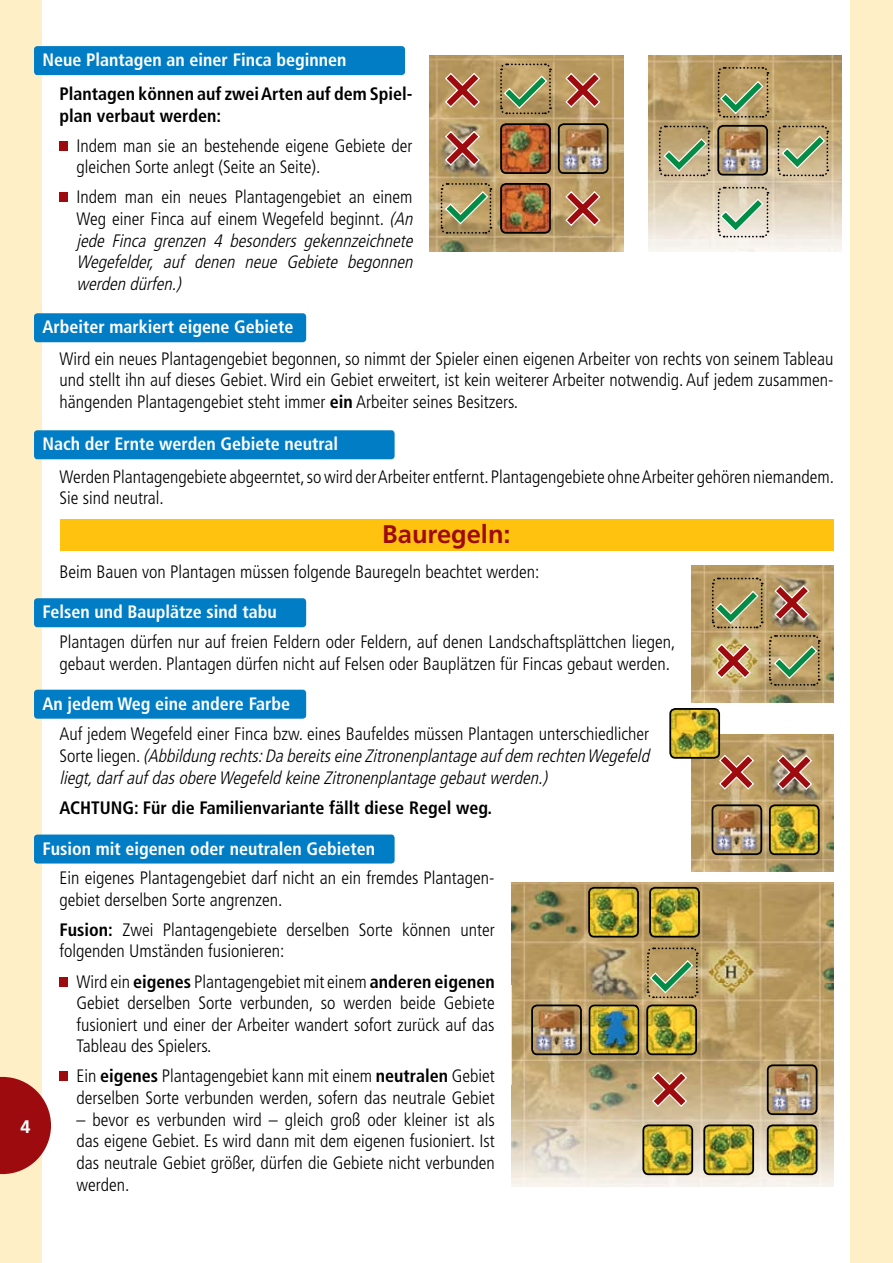
<style>
.page{position:relative;width:893px;height:1263px;background:#ffefc6}
.page>*{position:absolute;margin:0;border:0;box-sizing:border-box;transform-origin:0 0}
.t1{font:700 25.5px "Frutiger";color:#9e0b0f}
.t2{font:300 condensed 18px/21.6px "Frutiger";color:#000}
.t3{font:italic 300 condensed 18px/21.6px "Frutiger";color:#000}
.t4{font:700 condensed 18px "Frutiger";color:#fff}
.t5{font:700 condensed 18px/21.6px "Frutiger";color:#000}
.t6{font:700 18px "Frutiger LT";color:#fff}
.s1{font-style:normal}
.s2{font-weight:700}
</style>
<div class="page">
<div style="left:43px;top:0;width:807px;height:1263px;background:#fff"></div>
<div style="left:60px;top:519px;width:773px;height:31px;background:#ffc20e"></div>
<div style="left:60px;top:141px;width:8px;height:10px;background:#9e0b0f"></div>
<div style="left:60px;top:192px;width:8px;height:10px;background:#9e0b0f"></div>
<div style="left:60px;top:976px;width:8px;height:10px;background:#9e0b0f"></div>
<div style="left:60px;top:1071px;width:8px;height:10px;background:#9e0b0f"></div>
<img style="left:648px;top:55px;width:194px;height:197px">
<img style="left:720px;top:128px;width:45px;height:45px">
<div style="left:717px;top:125px;width:51px;height:51px;border:2px solid #000;border-radius:5px"></div>
<img style="left:430px;top:55px;width:193px;height:197px">
<img style="left:561px;top:126px;width:45px;height:45px">
<div style="left:558px;top:123px;width:51px;height:51px;border:2px solid #000;border-radius:5px"></div>
<img style="left:503px;top:126px;width:45px;height:45px">
<div style="left:500px;top:123px;width:51px;height:51px;border:2px solid #000;border-radius:5px"></div>
<img style="left:503px;top:186px;width:45px;height:45px">
<div style="left:500px;top:183px;width:51px;height:51px;border:2px solid #000;border-radius:5px"></div>
<img style="left:692px;top:565px;width:141px;height:137px">
<img style="left:692px;top:735px;width:141px;height:137px">
<svg style="left:718px;top:754px;width:37px;height:36px"></svg>
<img style="left:714px;top:807px;width:45px;height:45px">
<div style="left:711px;top:804px;width:51px;height:51px;border:2px solid #000;border-radius:5px"></div>
<img style="left:772px;top:807px;width:45px;height:45px">
<div style="left:769px;top:804px;width:51px;height:51px;border:2px solid #000;border-radius:5px"></div>
<img style="left:672px;top:711px;width:45px;height:45px">
<div style="left:669px;top:708px;width:51px;height:51px;border:2px solid #000;border-radius:5px"></div>
<svg style="left:776px;top:754px;width:37px;height:37px"></svg>
<img style="left:512px;top:883px;width:321px;height:303px">
<svg style="left:651px;top:1071px;width:37px;height:37px"></svg>
<img style="left:534px;top:1007px;width:45px;height:45px">
<div style="left:531px;top:1004px;width:51px;height:51px;border:2px solid #000;border-radius:5px"></div>
<img style="left:770px;top:1065px;width:47px;height:49px">
<div style="left:767px;top:1064px;width:50px;height:51px;border:2px solid #000;border-radius:5px"></div>
<svg style="left:589px;top:1004px;width:50px;height:51px"></svg>
<img style="left:649px;top:1007px;width:45px;height:45px">
<div style="left:646px;top:1004px;width:51px;height:51px;border:2px solid #000;border-radius:5px"></div>
<img style="left:645px;top:1127px;width:45px;height:45px">
<div style="left:642px;top:1124px;width:51px;height:51px;border:2px solid #000;border-radius:5px"></div>
<img style="left:589px;top:890px;width:49px;height:47px">
<div style="left:588px;top:887px;width:51px;height:50px;border:2px solid #000;border-radius:5px"></div>
<img style="left:706px;top:1127px;width:45px;height:45px">
<div style="left:703px;top:1124px;width:51px;height:51px;border:2px solid #000;border-radius:5px"></div>
<img style="left:650px;top:890px;width:49px;height:47px">
<div style="left:649px;top:887px;width:51px;height:50px;border:2px solid #000;border-radius:5px"></div>
<img style="left:770px;top:1125px;width:47px;height:49px">
<div style="left:767px;top:1124px;width:50px;height:51px;border:2px solid #000;border-radius:5px"></div>
<img style="left:598px;top:1055px;width:39px;height:1px">
<img style="left:598px;top:1054px;width:39px;height:1px">
<img style="left:598px;top:1005px;width:39px;height:49px">
<img style="left:603px;top:1010px;width:25px;height:36px">
<svg style="left:646px;top:946px;width:53px;height:53px;background:#a49965"></svg>
<svg style="left:658px;top:124px;width:53px;height:53px;background:#a9a479"></svg>
<svg style="left:440px;top:182px;width:52px;height:53px;background:#a29966"></svg>
<svg style="left:499px;top:62px;width:53px;height:53px;background:#a29764"></svg>
<svg style="left:776px;top:124px;width:53px;height:53px;background:#afa97e"></svg>
<svg style="left:717px;top:186px;width:52px;height:53px;background:#c4cab3"></svg>
<svg style="left:717px;top:66px;width:52px;height:53px;background:#a49a67"></svg>
<svg style="left:711px;top:576px;width:110px;height:111px;background:#b09769"></svg>
<div style="left:34px;top:46px;width:371px;height:29px;background:#007dc5;border-radius:3px"></div>
<div style="left:34px;top:313px;width:272px;height:29px;background:#007dc5;border-radius:3px"></div>
<div style="left:34px;top:430px;width:361px;height:29px;background:#007dc5;border-radius:3px"></div>
<div style="left:34px;top:834px;width:361px;height:29px;background:#007dc5;border-radius:3px"></div>
<div style="left:34px;top:598px;width:272px;height:29px;background:#007dc5;border-radius:3px"></div>
<div style="left:34px;top:690px;width:272px;height:29px;background:#007dc5;border-radius:3px"></div>
<svg style="left:0;top:1077px;width:51px;height:97px"></svg>
<svg style="left:444px;top:72px;width:37px;height:37px"></svg>
<svg style="left:444px;top:130px;width:37px;height:37px"></svg>
<svg style="left:564px;top:190px;width:37px;height:37px"></svg>
<svg style="left:564px;top:72px;width:37px;height:37px"></svg>
<p class="t6" style="left:21px;top:1116px;width:12px">4</p>
<p class="t4" style="left:43px;top:49px;width:305px">Neue Plantagen an einer Finca beginnen</p>
<p class="t5" style="left:60px;top:83px;width:354px">Plantagen können auf zwei Arten auf dem Spiel&shy;plan verbaut werden:</p>
<p class="t2" style="left:77px;top:135px;width:337px">Indem man sie an bestehende eigene Gebiete der gleichen Sorte anlegt (Seite an Seite).</p>
<p class="t3" style="left:77px;top:187px;width:342px"><span class="s1">Indem man ein neues Plantagengebiet an einem Weg einer Finca auf einem Wegefeld beginnt.</span> (An jede Finca grenzen 4 besonders gekennzeichnete Wegefelder, auf denen neue Gebiete begonnen werden dürfen.)</p>
<p class="t4" style="left:43px;top:317px;width:253px">Arbeiter markiert eigene Gebiete</p>
<p class="t2" style="left:60px;top:348px;width:775px;text-align:justify">Wird ein neues Plantagengebiet begonnen, so nimmt der Spieler einen eigenen Arbeiter von rechts von seinem Tableau und stellt ihn auf dieses Gebiet. Wird ein Gebiet erweitert, ist kein weiterer Arbeiter notwendig. Auf jedem zusammen&shy;hängenden Plantagengebiet steht immer <span class="s2">ein</span> Arbeiter seines Besitzers.</p>
<p class="t4" style="left:43px;top:434px;width:297px">Nach der Ernte werden Gebiete neutral</p>
<p class="t2" style="left:60px;top:466px;width:776px">Werden Plantagengebiete abgeerntet, so wird der Arbeiter entfernt. Plantagengebiete ohne Arbeiter gehören niemandem.<br>Sie sind neutral.</p>
<h1 class="t1" style="left:382px;top:519px;width:130px">Bauregeln:</h1>
<p class="t2" style="left:60px;top:561px;width:481px">Beim Bauen von Plantagen müssen folgende Bauregeln beachtet werden:</p>
<p class="t4" style="left:43px;top:601px;width:236px">Felsen und Bauplätze sind tabu</p>
<p class="t2" style="left:60px;top:631px;width:617px">Plantagen dürfen nur auf freien Feldern oder Feldern, auf denen Landschaftsplättchen liegen, gebaut werden. Plantagen dürfen nicht auf Felsen oder Bauplätzen für Fincas gebaut werden.</p>
<p class="t4" style="left:43px;top:693px;width:249px">An jedem Weg eine andere Farbe</p>
<p class="t3" style="left:60px;top:723px;width:595px"><span class="s1">Auf jedem Wegefeld einer Finca bzw. eines Baufeldes müssen Plantagen unterschiedlicher<br>S o r t e l i e g e n .</span> (Abbildung rechts:DabereitseineZitronenplantageaufdem rechten Wegefeld liegt,darfaufdasobereWegefeld keineZitronenplantagegebautwerden.)</p>
<p class="t5" style="left:60px;top:797px;width:434px">ACHTUNG: Für die Familienvariante fällt diese Regel weg.</p>
<p class="t4" style="left:43px;top:838px;width:334px">Fusion mit eigenen oder neutralen Gebieten</p>
<p class="t2" style="left:60px;top:867px;width:437px">Ein eigenes Plantagengebiet darf nicht an ein fremdes Plantagen&shy;gebiet derselben Sorte angrenzen.</p>
<p class="t2" style="left:60px;top:919px;width:437px"><span class="s2">Fusion:</span> Zwei Plantagengebiete derselben Sorte können unter folgenden Umständen fusionieren:</p>
<p class="t2" style="left:77px;top:971px;width:420px;text-align:justify">Wird ein <span class="s2">eigenes</span> Plantagengebiet mit einem <span class="s2">anderen eigenen </span>Gebiet derselben Sorte verbunden, so werden beide Gebiete fusioniert und einer der Arbeiter wandert sofort zurück auf das Tableau des Spielers.</p>
<p class="t2" style="left:77px;top:1066px;width:420px">Ein <span class="s2">eigenes</span> Plantagengebiet kann mit einem <span class="s2">neutralen</span> Gebiet derselben Sorte verbunden werden, sofern das neutrale Gebiet</p>
<p class="t2" style="left:77px;top:1109px;width:420px;text-align:justify">– bevor es verbunden wird – gleich groß oder kleiner ist als das eigene Gebiet. Es wird dann mit dem eigenen fusioniert. Ist das neutrale Gebiet größer, dürfen die Gebiete nicht verbunden werden.</p>
</div>
